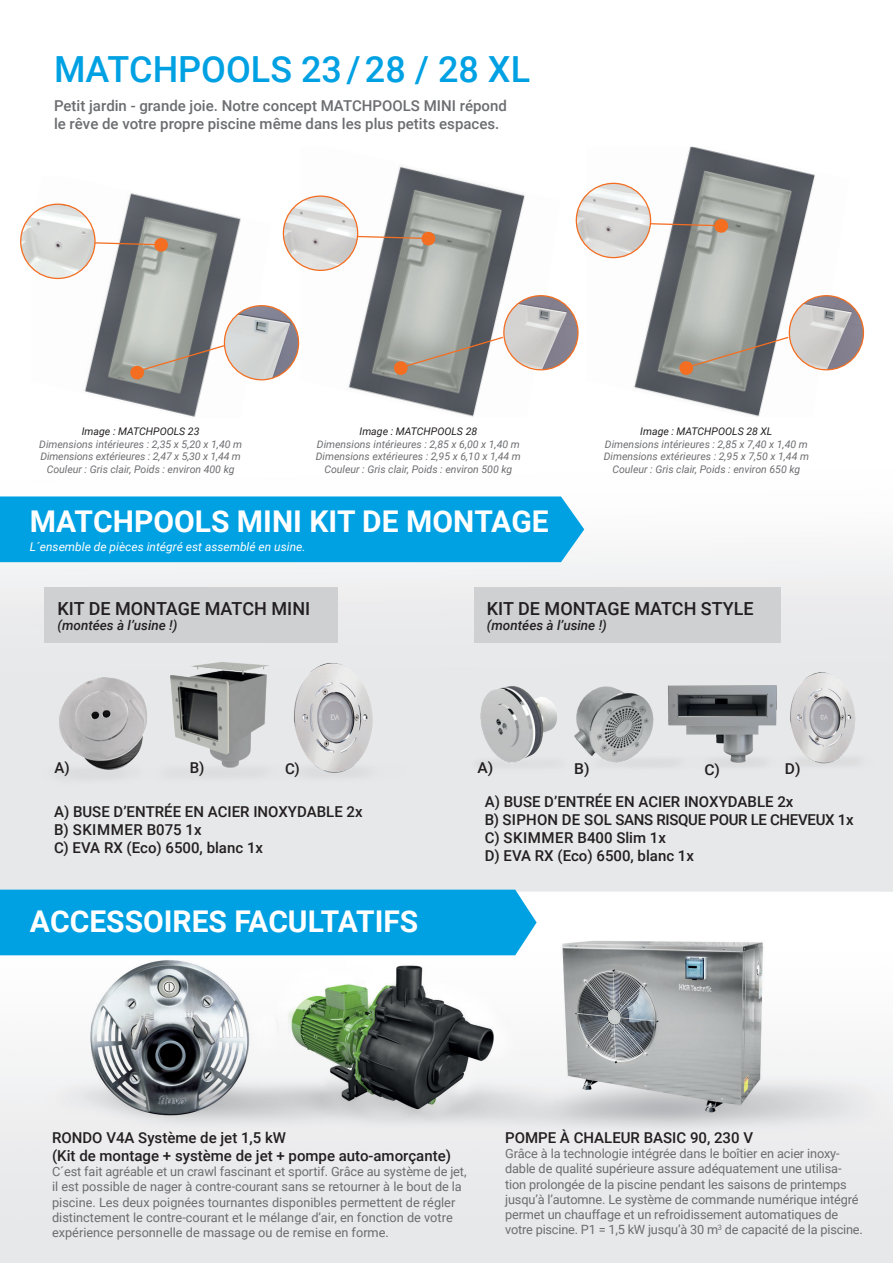
<style>
.page{position:relative;width:893px;height:1263px;background:#fff}
.page>*{position:absolute;margin:0;border:0;box-sizing:border-box;transform-origin:0 0}
.t1{font:500 36px "Roboto";color:#00a1e3}
.t2{font:700 30px "Roboto";color:#fff}
.t3{font:500 18px "Roboto";color:#231f20}
.t4{font:500 15px/18px "Roboto";color:#231f20}
.t5{font:500 15px/18px "Roboto";color:#6c6d70}
.t6{font:500 15px "Roboto";color:#231f20;scale:1.04 1}
.t7{font:italic 500 13.5px "Roboto";color:#231f20}
.t8{font:12.75px/15.3px "Roboto";letter-spacing:-.01em;color:#6c6d70}
.t9{font:italic 12px "Roboto";color:#fff}
.t10{font:italic 10.5px/12.6px "Roboto";color:#6c6d70;text-align:center}
.t11{font:italic 10.5px "Roboto";color:#231f20}
</style>
<div class="page">
<img style="left:0;top:146px;width:880px;height:1117px">
<div style="left:0;top:890px;width:537px;height:65px;background:#00a1e3"></div>
<img style="left:31px;top:176px;width:240px;height:243px">
<svg style="left:93px;top:237px;width:76px;height:16px"></svg>
<img style="left:21px;top:204px;width:74px;height:74px;border-radius:37px">
<div style="left:20px;top:204px;width:76px;height:75px;border:1px solid #f36e21;border-radius:50%"></div>
<svg style="left:129px;top:343px;width:100px;height:37px"></svg>
<img style="left:224px;top:306px;width:75px;height:74px;border-radius:37px">
<div style="left:224px;top:305px;width:75px;height:75px;border:1px solid #f36e21;border-radius:50%"></div>
<img style="left:301px;top:147px;width:259px;height:270px">
<svg style="left:393px;top:336px;width:111px;height:40px"></svg>
<img style="left:504px;top:296px;width:74px;height:74px;border-radius:37px">
<div style="left:503px;top:295px;width:76px;height:75px;border:1px solid #f36e21;border-radius:50%"></div>
<svg style="left:356px;top:231px;width:80px;height:15px"></svg>
<img style="left:283px;top:196px;width:75px;height:74px;border-radius:37px">
<div style="left:283px;top:195px;width:75px;height:76px;border:1px solid #f36e21;border-radius:50%"></div>
<img style="left:586px;top:147px;width:263px;height:270px">
<svg style="left:679px;top:336px;width:111px;height:40px"></svg>
<img style="left:789px;top:296px;width:74px;height:74px;border-radius:37px">
<div style="left:789px;top:295px;width:75px;height:75px;border:1px solid #f36e21;border-radius:50%"></div>
<svg style="left:649px;top:218px;width:80px;height:16px"></svg>
<img style="left:576px;top:183px;width:75px;height:75px;border-radius:37px">
<div style="left:576px;top:183px;width:75px;height:75px;border:1px solid #f36e21;border-radius:50%"></div>
<div style="left:0;top:496px;width:584px;height:66px;background:#00a1e3"></div>
<div style="left:45px;top:587px;width:293px;height:56px;background:#cfd0d2"></div>
<img style="left:0;top:643px;width:444px;height:162px">
<img style="left:437px;top:661px;width:456px;height:135px">
<div style="left:474px;top:587px;width:306px;height:56px;background:#cfd0d2"></div>
<h1 class="t1" style="left:54px;top:44px;width:478px">MATCHPOOLS 23 /28 / 28 XL</h1>
<p class="t5" style="left:54px;top:96px;width:454px">Petit jardin - grande joie. Notre concept MATCHPOOLS MINI répond le rêve de votre propre piscine même dans les plus petits espaces.</p>
<p class="t11" style="left:82px;top:424px;width:119px">Image : MATCHPOOLS 23</p>
<p class="t10" style="left:39px;top:437px;width:204px">Dimensions intérieures : 2,35 x 5,20 x 1,40 m<br>Dimensions extérieures : 2,47 x 5,30 x 1,44 m<br>Couleur : Gris clair, Poids : environ 400 kg</p>
<p class="t11" style="left:359px;top:424px;width:119px">Image : MATCHPOOLS 28</p>
<p class="t10" style="left:316px;top:437px;width:207px">Dimensions intérieures : 2,85 x 6,00 x 1,40 m<br>Dimensions extérieures : 2,95 x 6,10 x 1,44 m<br>Couleur : Gris clair, Poids : environ 500 kg</p>
<h2 class="t2" style="left:30px;top:500px;width:520px">MATCHPOOLS MINI KIT DE MONTAGE</h2>
<p class="t9" style="left:30px;top:538px;width:277px">L´ensemble de pièces intégré est assemblé en usine.</p>
<p class="t11" style="left:640px;top:424px;width:134px">Image : MATCHPOOLS 28 XL</p>
<p class="t10" style="left:604px;top:437px;width:207px">Dimensions intérieures : 2,85 x 7,40 x 1,40 m<br>Dimensions extérieures : 2,95 x 7,50 x 1,44 m<br>Couleur : Gris clair, Poids : environ 650 kg</p>
<h3 class="t3" style="left:57px;top:595px;width:254px">KIT DE MONTAGE MATCH MINI</h3>
<p class="t7" style="left:57px;top:616px;width:122px">(montées à l’usine !)</p>
<p class="t4" style="left:54px;top:758px;width:17px">A)</p>
<p class="t4" style="left:190px;top:758px;width:16px">B)</p>
<p class="t4" style="left:285px;top:759px;width:16px">C)</p>
<p class="t4" style="left:54px;top:802px;width:310px">A) BUSE D’ENTRÉE EN ACIER INOXYDABLE 2x<br>B) SKIMMER B075 1x<br>C) EVA RX (Eco) 6500, blanc 1x</p>
<h2 class="t2" style="left:30px;top:900px;width:390px">ACCESSOIRES FACULTATIFS</h2>
<h3 class="t3" style="left:487px;top:595px;width:268px">KIT DE MONTAGE MATCH STYLE</h3>
<p class="t7" style="left:487px;top:616px;width:122px">(montées à l’usine !)</p>
<p class="t6" style="left:478px;top:757px;width:17px">A)</p>
<p class="t6" style="left:574px;top:758px;width:16px">B)</p>
<p class="t6" style="left:785px;top:758px;width:17px">D)</p>
<p class="t6" style="left:705px;top:759px;width:16px">C)</p>
<p class="t4" style="left:485px;top:792px;width:370px">A) BUSE D’ENTRÉE EN ACIER INOXYDABLE 2x<br>B) SIPHON DE SOL SANS RISQUE POUR LE CHEVEUX 1x C) SKIMMER B400 Slim 1x<br>D) EVA RX (Eco) 6500, blanc 1x</p>
<p class="t4" style="left:52px;top:1128px;width:401px">RONDO V4A Système de jet 1,5 kW<br>(Kit de montage + système de jet + pompe auto-amorçante)</p>
<p class="t8" style="left:52px;top:1163px;width:416px">C´est fait agréable et un crawl fascinant et sportif. Grâce au système de jet, il est possible de nager à contre-courant sans se retourner à le bout de la piscine. Les deux poignées tournantes disponibles permettent de régler distinctement le contre-courant et le mélange d’air, en fonction de votre expérience personnelle de massage ou de remise en forme.</p>
<p class="t4" style="left:505px;top:1128px;width:249px">POMPE À CHALEUR BASIC 90, 230 V</p>
<p class="t8" style="left:505px;top:1145px;width:359px">Grâce à la technologie intégrée dans le boîtier en acier inoxy&shy;dable de qualité supérieure assure adéquatement une utilisa&shy;tion prolongée de la piscine pendant les saisons de printemps jusqu’à l’automne. Le système de commande numérique intégré permet un chauffage et un refroidissement automatiques de votre piscine. P1 = 1,5 kW jusqu’à 30 m<sup>3</sup> de capacité de la piscine.</p>
</div>
